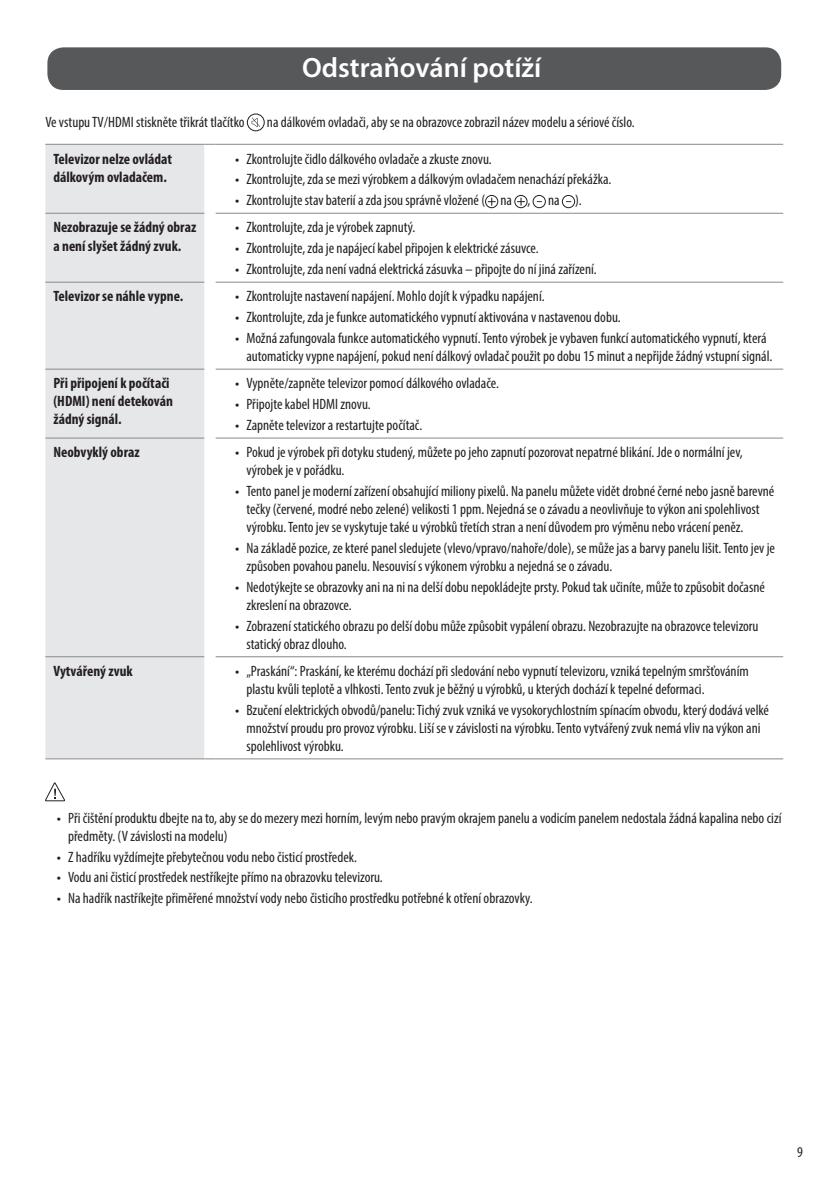
<style>
.page{position:relative;width:840px;height:1191px;background:#fff}
.page>*{position:absolute;margin:0;border:0;box-sizing:border-box;transform-origin:0 0}
.t1{font:600 28px "Myriad Pro";color:#fff}
.Body{font:condensed 15px/18px "Myriad Pro";color:#231f20}
.Body_Bold{font:700 condensed 15px/18px "Myriad Pro";color:#231f20}
.s1{font-family:"LG Smart";font-stretch:normal}
</style>
<div class="page">
<div style="left:46px;top:46px;width:735px;height:45px;background:#57585a;border-radius:17px"></div>
<div style="left:45px;top:45px;width:737px;height:47px;border:2px solid #fff;border-radius:17px"></div>
<div style="left:247px;top:114px;width:17px;height:17px;border:1px solid #231f20;border-radius:50%"></div>
<svg style="left:251px;top:118px;width:9px;height:9px"></svg>
<div style="left:45px;top:145px;width:159px;height:613px;background:#e6e7e9"></div>
<hr style="left:45px;top:213px;width:159px;height:1px;background:#87898c">
<hr style="left:215px;top:213px;width:567px;height:1px;background:#87898c">
<hr style="left:45px;top:282px;width:159px;height:1px;background:#87898c">
<hr style="left:215px;top:282px;width:567px;height:1px;background:#87898c">
<hr style="left:45px;top:369px;width:159px;height:1px;background:#87898c">
<hr style="left:215px;top:369px;width:567px;height:1px;background:#87898c">
<hr style="left:45px;top:438px;width:159px;height:1px;background:#87898c">
<hr style="left:215px;top:438px;width:567px;height:1px;background:#87898c">
<hr style="left:45px;top:656px;width:159px;height:1px;background:#87898c">
<hr style="left:215px;top:656px;width:567px;height:1px;background:#87898c">
<hr style="left:45px;top:144px;width:159px;height:1px;background:#87898c">
<hr style="left:215px;top:144px;width:567px;height:1px;background:#87898c">
<hr style="left:45px;top:758px;width:159px;height:1px;background:#87898c">
<hr style="left:215px;top:758px;width:567px;height:1px;background:#87898c">
<svg style="left:487px;top:198px;width:8px;height:8px"></svg>
<div style="left:485px;top:195px;width:13px;height:13px;border:1px solid #231f20;border-radius:50%"></div>
<svg style="left:516px;top:198px;width:8px;height:8px"></svg>
<div style="left:514px;top:195px;width:13px;height:13px;border:1px solid #231f20;border-radius:50%"></div>
<div style="left:532px;top:195px;width:13px;height:13px;border:1px solid #231f20;border-radius:50%"></div>
<div style="left:561px;top:195px;width:13px;height:13px;border:1px solid #231f20;border-radius:50%"></div>
<svg style="left:45px;top:782px;width:20px;height:19px"></svg>
<p class="t1" style="left:302px;top:50px;width:240px">Odstraňování potíží</p>
<p class="Body" style="left:45px;top:113px;width:200px">Ve vstupu TV/HDMI stiskněte třikrát tlačítko</p>
<p class="Body" style="left:267px;top:113px;width:369px">na dálkovém ovladači, aby se na obrazovce zobrazil název modelu a sériové číslo.</p>
<p class="Body_Bold" style="left:53px;top:149px;width:120px">Televizor nelze ovládat dálkovým ovladačem.</p>
<p class="Body" style="left:235px;top:149px;width:258px"><span class="s1">•</span> Zkontrolujte čidlo dálkového ovladače a zkuste znovu.</p>
<p class="Body" style="left:235px;top:170px;width:378px"><span class="s1">•</span> Zkontrolujte, zda se mezi výrobkem a dálkovým ovladačem nenachází překážka.</p>
<p class="Body" style="left:235px;top:191px;width:348px"><span class="s1">•</span> Zkontrolujte stav baterií a zda jsou správně vložené ( na , na ).</p>
<p class="Body_Bold" style="left:53px;top:218px;width:144px">Nezobrazuje se žádný obraz a není slyšet žádný zvuk.</p>
<p class="Body" style="left:235px;top:218px;width:182px"><span class="s1">•</span> Zkontrolujte, zda je výrobek zapnutý.</p>
<p class="Body" style="left:235px;top:239px;width:305px"><span class="s1">•</span> Zkontrolujte, zda je napájecí kabel připojen k elektrické zásuvce.</p>
<p class="Body" style="left:235px;top:260px;width:363px"><span class="s1">•</span> Zkontrolujte, zda není vadná elektrická zásuvka – připojte do ní jiná zařízení.</p>
<p class="Body_Bold" style="left:53px;top:287px;width:131px">Televizor se náhle vypne.</p>
<p class="Body" style="left:235px;top:287px;width:311px"><span class="s1">•</span> Zkontrolujte nastavení napájení. Mohlo dojít k výpadku napájení.</p>
<p class="Body" style="left:235px;top:308px;width:387px"><span class="s1">•</span> Zkontrolujte, zda je funkce automatického vypnutí aktivována v nastavenou dobu.</p>
<p class="Body" style="left:246px;top:329px;width:527px;text-indent:-11px"><span class="s1">•</span> Možná zafungovala funkce automatického vypnutí. Tento výrobek je vybaven funkcí automatického vypnutí, která automaticky vypne napájení, pokud není dálkový ovladač použit po dobu 15 minut a nepřijde žádný vstupní signál.</p>
<p class="Body_Bold" style="left:53px;top:374px;width:121px">Při připojení k počítači (HDMI) není detekován žádný signál.</p>
<p class="Body" style="left:235px;top:374px;width:265px"><span class="s1">•</span> Vypněte/zapněte televizor pomocí dálkového ovladače.</p>
<p class="Body" style="left:235px;top:395px;width:137px"><span class="s1">•</span> Připojte kabel HDMI znovu.</p>
<p class="Body" style="left:235px;top:416px;width:189px"><span class="s1">•</span> Zapněte televizor a restartujte počítač.</p>
<p class="Body_Bold" style="left:53px;top:443px;width:88px">Neobvyklý obraz</p>
<p class="Body" style="left:246px;top:443px;width:497px;text-indent:-11px"><span class="s1">•</span> Pokud je výrobek při dotyku studený, můžete po jeho zapnutí pozorovat nepatrné blikání. Jde o normální jev, výrobek je v pořádku.</p>
<p class="Body" style="left:246px;top:482px;width:529px;text-indent:-11px"><span class="s1">•</span> Tento panel je moderní zařízení obsahující miliony pixelů. Na panelu můžete vidět drobné černé nebo jasně barevné tečky (červené, modré nebo zelené) velikosti 1 ppm. Nejedná se o závadu a neovlivňuje to výkon ani spolehlivost výrobku. Tento jev se vyskytuje také u výrobků třetích stran a není důvodem pro výměnu nebo vrácení peněz.</p>
<p class="Body" style="left:246px;top:539px;width:530px;text-indent:-11px"><span class="s1">•</span> Na základě pozice, ze které panel sledujete (vlevo/vpravo/nahoře/dole), se může jas a barvy panelu lišit. Tento jev je způsoben povahou panelu. Nesouvisí s výkonem výrobku a nejedná se o závadu.</p>
<p class="Body" style="left:246px;top:578px;width:520px;text-indent:-11px"><span class="s1">•</span> Nedotýkejte se obrazovky ani na ni na delší dobu nepokládejte prsty. Pokud tak učiníte, může to způsobit dočasné zkreslení na obrazovce.</p>
<p class="Body" style="left:246px;top:616px;width:513px;text-indent:-11px"><span class="s1">•</span> Zobrazení statického obrazu po delší dobu může způsobit vypálení obrazu. Nezobrazujte na obrazovce televizoru statický obraz dlouho.</p>
<p class="Body_Bold" style="left:53px;top:661px;width:81px">Vytvářený zvuk</p>
<p class="Body" style="left:246px;top:662px;width:503px;text-indent:-11px"><span class="s1">•</span> „Praskání“: Praskání, ke kterému dochází při sledování nebo vypnutí televizoru, vzniká tepelným smršťováním plastu kvůli teplotě a vlhkosti. Tento zvuk je běžný u výrobků, u kterých dochází k tepelné deformaci.</p>
<p class="Body" style="left:246px;top:700px;width:524px;text-indent:-11px"><span class="s1">•</span> Bzučení elektrických obvodů/panelu: Tichý zvuk vzniká ve vysokorychlostním spínacím obvodu, který dodává velké množství proudu pro provoz výrobku. Liší se v závislosti na výrobku. Tento vytvářený zvuk nemá vliv na výkon ani spolehlivost výrobku.</p>
<p class="Body" style="left:68px;top:808px;width:714px;text-indent:-11px"><span class="s1">•</span> Při čištění produktu dbejte na to, aby se do mezery mezi horním, levým nebo pravým okrajem panelu a vodicím panelem nedostala žádná kapalina nebo cizí předměty. (V závislosti na modelu)</p>
<p class="Body" style="left:57px;top:847px;width:302px"><span class="s1">•</span> Z hadříku vyždímejte přebytečnou vodu nebo čisticí prostředek.</p>
<p class="Body" style="left:57px;top:868px;width:327px"><span class="s1">•</span> Vodu ani čisticí prostředek nestříkejte přímo na obrazovku televizoru.</p>
<p class="Body" style="left:57px;top:889px;width:477px"><span class="s1">•</span> Na hadřík nastříkejte přiměřené množství vody nebo čisticího prostředku potřebné k otření obrazovky.</p>
<p class="Body" style="left:796px;top:1142px;width:7px">9</p>
</div>
